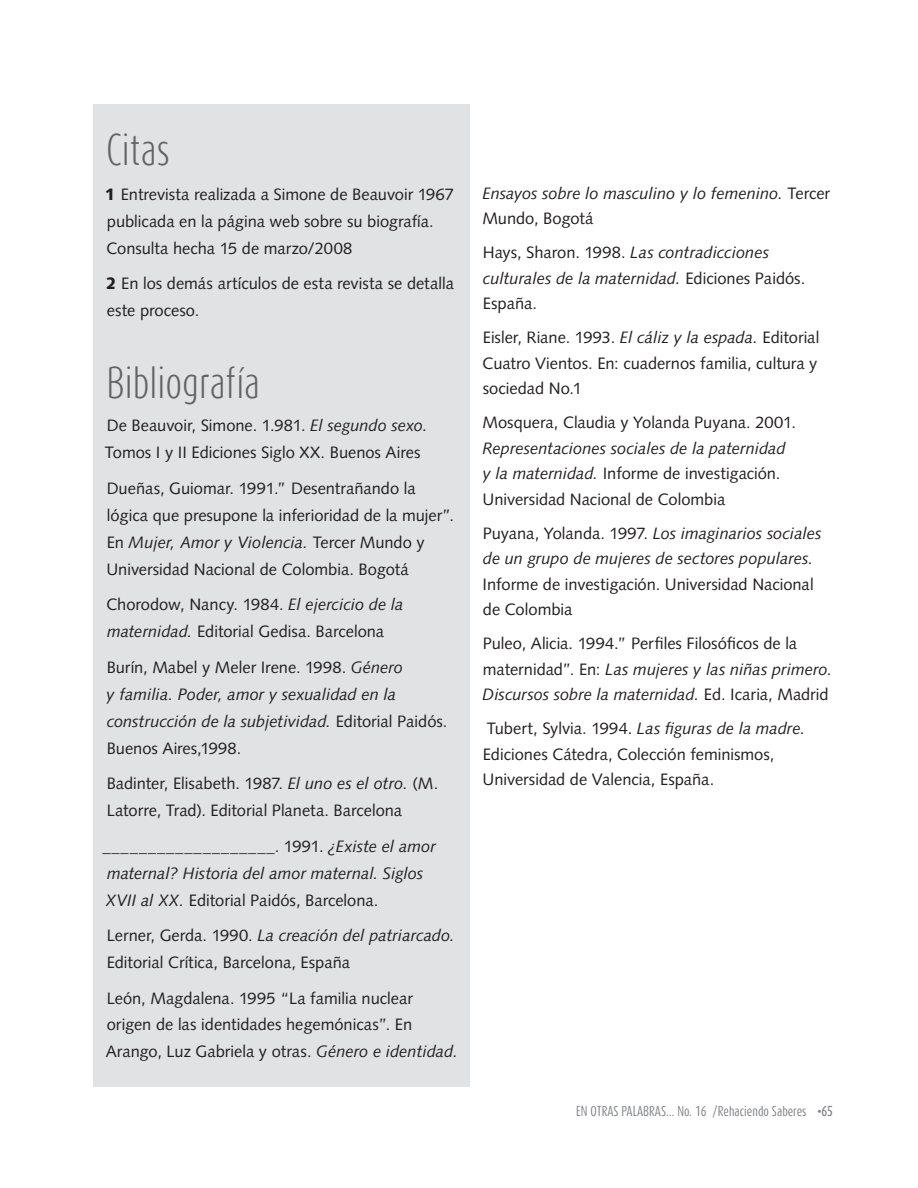
<style>
.page{position:relative;width:918px;height:1188px;background:#fff}
.page>*{position:absolute;margin:0;border:0;box-sizing:border-box;transform-origin:0 0}
.titu_autor_y_cita{font:300 37.5px "Dax Compact";color:#636366}
.citas_pie{font:16.5px/27px "Syntax LT Std";color:#231f20}
.citas_pie-2{font:italic 16.5px/27px "Syntax LT Std";letter-spacing:-.005em;color:#231f20}
.t1{font:12px "Dax Compact";color:#808285}
.s1{font-weight:900}
.s2{font-style:italic}
.s3{font-style:normal}
.s4{font-weight:500}
</style>
<div class="page">
<div style="left:93px;top:104px;width:376px;height:982px;background:#e1e2e4"></div>
<p class="titu_autor_y_cita" style="left:106px;top:125px;width:66px">Citas</p>
<p class="citas_pie" style="left:105px;top:181px;width:351px"><span class="s1">1</span> Entrevista realizada a Simone de Beauvoir 1967 publicada en la página web sobre su biografía.<br>Consulta hecha 15 de marzo/2008</p>
<p class="citas_pie" style="left:106px;top:270px;width:349px"><span class="s1">2</span> En los demás artículos de esta revista se detalla este proceso.</p>
<p class="titu_autor_y_cita" style="left:106px;top:359px;width:155px">Bibliografía</p>
<p class="citas_pie" style="left:105px;top:412px;width:324px">De Beauvoir, Simone. 1.981. <span class="s2">El segundo sexo.<br></span>Tomos I y II Ediciones Siglo XX. Buenos Aires</p>
<p class="citas_pie" style="left:106px;top:475px;width:349px">Dueñas, Guiomar. 1991.” Desentrañando la lógica que presupone la inferioridad de la mujer”.<br>En <span class="s2">Mujer, Amor y Violencia.</span> Tercer Mundo y Universidad Nacional de Colombia. Bogotá</p>
<p class="citas_pie" style="left:106px;top:591px;width:299px">Chorodow, Nancy. 1984. <span class="s2">El ejercicio de la maternidad.</span> Editorial Gedisa. Barcelona</p>
<p class="citas_pie-2" style="left:107px;top:653px;width:342px"><span class="s3">Burín, Mabel y Meler Irene. 1998.</span> Género<br>y familia. Poder, amor y sexualidad en la construcción de la subjetividad. <span class="s3">Editorial Paidós.<br>Buenos Aires,1998.</span></p>
<p class="citas_pie" style="left:107px;top:770px;width:333px">Badinter, Elisabeth. 1987. <span class="s2">El uno es el otro.</span> (M.<br>Latorre, Trad). Editorial Planeta. Barcelona</p>
<p class="citas_pie-2" style="left:102px;top:832px;width:335px"><span class="s3">___________________. 1991.</span> ¿Existe el amor maternal? Historia del amor maternal. Siglos<br>XVII al XX. <span class="s3">Editorial Paidós, Barcelona.</span></p>
<p class="citas_pie" style="left:107px;top:922px;width:350px">Lerner, Gerda. 1990. <span class="s2">La creación del patriarcado.<br></span>Editorial Crítica, Barcelona, España</p>
<p class="citas_pie" style="left:106px;top:984px;width:354px">León, Magdalena. 1995 “La familia nuclear origen de las identidades hegemónicas”. En<br>Arango, Luz Gabriela y otras. <span class="s2">Género e identidad.</span></p>
<p class="citas_pie-2" style="left:482px;top:180px;width:349px;line-height:25.5px">Ensayos sobre lo masculino y lo femenino. <span class="s3">Tercer<br>Mundo, Bogotá</span></p>
<p class="citas_pie-2" style="left:483px;top:240px;width:324px;line-height:25.5px"><span class="s3">Hays, Sharon. 1998.</span> Las contradicciones culturales de la maternidad. <span class="s3">Ediciones Paidós.<br>España.</span></p>
<p class="citas_pie" style="left:483px;top:325px;width:338px;line-height:25.5px;text-align:justify">Eisler, Riane. 1993. <span class="s2">El cáliz y la espada.</span> Editorial Cuatro Vientos. En: cuadernos familia, cultura y sociedad No.1</p>
<p class="citas_pie" style="left:482px;top:410px;width:315px;line-height:25.5px">Mosquera, Claudia y Yolanda Puyana. 2001.<br><span class="s2">Representaciones sociales de la paternidad y la maternidad.</span> Informe de investigación.<br>Universidad Nacional de Colombia</p>
<p class="citas_pie" style="left:483px;top:520px;width:341px;line-height:25.5px">Puyana, Yolanda. 1997. <span class="s2">Los imaginarios sociales de un grupo de mujeres de sectores populares.<br></span>Informe de investigación. Universidad Nacional de Colombia</p>
<p class="citas_pie" style="left:483px;top:631px;width:351px;line-height:25.5px">Puleo, Alicia. 1994.” Perfiles Filosóficos de la maternidad”. En: <span class="s2">Las mujeres y las niñas primero.<br>Discursos sobre la maternidad.</span> Ed. Icaria, Madrid</p>
<p class="citas_pie" style="left:483px;top:716px;width:324px;line-height:25.5px">Tubert, Sylvia. 1994. <span class="s2">Las figuras de la madre.<br></span>Ediciones Cátedra, Colección feminismos,<br>Universidad de Valencia, España.</p>
<p class="t1" style="left:576px;top:1104px;width:259px">EN OTRAS PALABRAS… No. 16 /Rehaciendo Saberes <span class="s4">•65</span></p>
</div>
